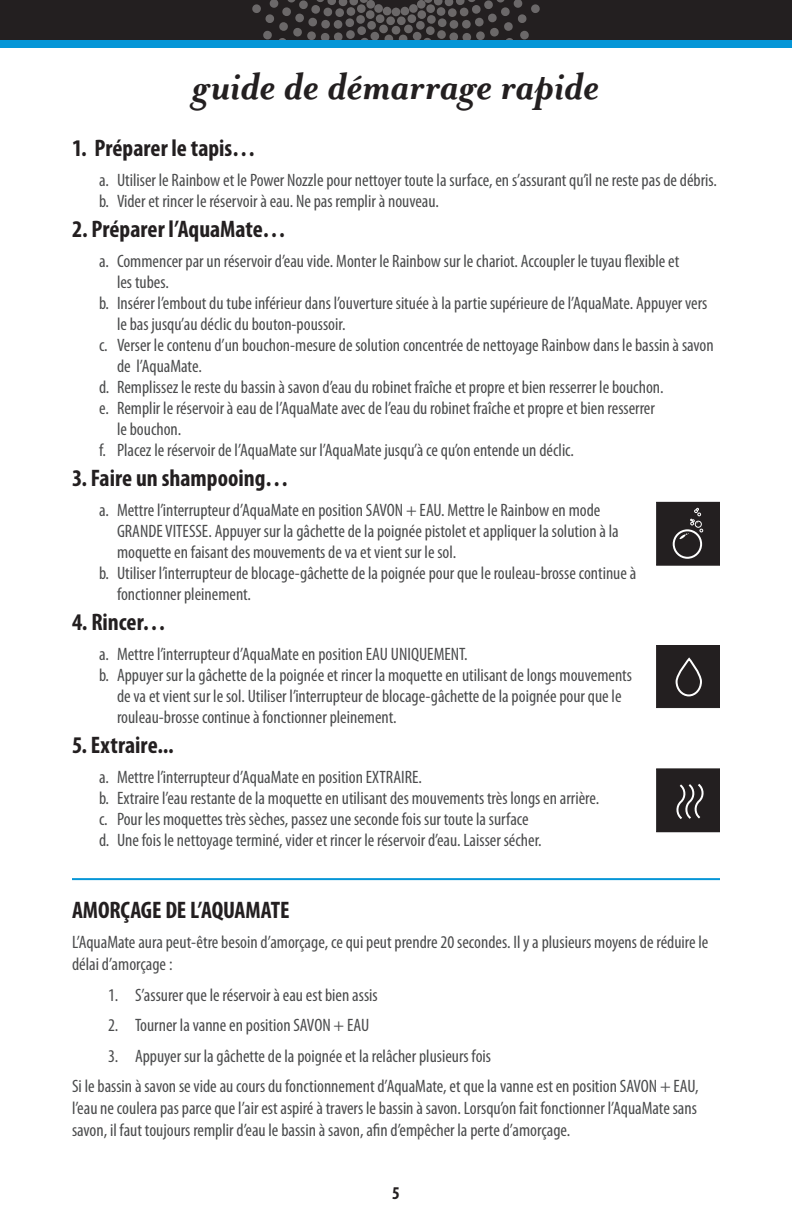
<style>
.page{position:relative;width:792px;height:1224px;background:#fff}
.page>*{position:absolute;margin:0;border:0;box-sizing:border-box;transform-origin:0 0}
.t1{font:italic 700 44px "Mrs Eaves";letter-spacing:-.005em;color:#231f20}
.t2{font:700 condensed 24px "Myriad Pro";color:#231f20}
.t3{font:condensed 18px/21px "Myriad Pro";color:#4b4c4d}
.t4{font:700 condensed 18px "Myriad Pro";color:#231f20}
</style>
<div class="page">
<div style="left:0;top:0;width:792px;height:40px;background:#231f20"></div>
<svg style="left:252px;top:0;width:288px;height:40px"></svg>
<div style="left:0;top:40px;width:792px;height:8px;background:#0696d7"></div>
<hr style="left:72px;top:878px;width:648px;height:2px;background:#0696d7">
<div style="left:657px;top:502px;width:63px;height:63px;background:#231f20"></div>
<div style="left:656px;top:502px;width:64px;height:64px;border:1px solid #231f20"></div>
<div style="left:673px;top:529px;width:29px;height:30px;border:2px solid #fff;border-radius:50%"></div>
<svg style="left:679px;top:508px;width:24px;height:31px"></svg>
<div style="left:656px;top:645px;width:64px;height:63px;background:#231f20;border:1px solid #231f20"></div>
<svg style="left:675px;top:659px;width:27px;height:38px"></svg>
<div style="left:657px;top:769px;width:62px;height:63px;background:#231f20"></div>
<div style="left:656px;top:768px;width:64px;height:64px;border:1px solid #231f20"></div>
<svg style="left:676px;top:784px;width:28px;height:35px"></svg>
<p class="t1" style="left:193px;top:62px;width:408px">guide de démarrage rapide</p>
<p class="t2" style="left:72px;top:133px;width:185px">1. Préparer le tapis…</p>
<p class="t3" style="left:99px;top:170px;width:620px">a. Utiliser le Rainbow et le Power Nozzle pour nettoyer toute la surface, en s’assurant qu’il ne reste pas de débris.</p>
<p class="t3" style="left:99px;top:191px;width:342px">b. Vider et rincer le réservoir à eau. Ne pas remplir à nouveau.</p>
<p class="t2" style="left:72px;top:214px;width:216px">2. Préparer l’AquaMate…</p>
<p class="t3" style="left:117px;top:251px;width:564px;text-indent:-18px">a. Commencer par un réservoir d’eau vide. Monter le Rainbow sur le chariot. Accoupler le tuyau flexible et les tubes.</p>
<p class="t3" style="left:117px;top:293px;width:592px;text-indent:-18px">b. Insérer l’embout du tube inférieur dans l’ouverture située à la partie supérieure de l’AquaMate. Appuyer vers le bas jusqu’au déclic du bouton-poussoir.</p>
<p class="t3" style="left:117px;top:335px;width:598px;text-indent:-18px">c. Verser le contenu d’un bouchon-mesure de solution concentrée de nettoyage Rainbow dans le bassin à savon de l’AquaMate.</p>
<p class="t3" style="left:99px;top:377px;width:566px">d. Remplissez le reste du bassin à savon d’eau du robinet fraîche et propre et bien resserrer le bouchon.</p>
<p class="t3" style="left:117px;top:398px;width:539px;text-indent:-18px">e. Remplir le réservoir à eau de l’AquaMate avec de l’eau du robinet fraîche et propre et bien resserrer le bouchon.</p>
<p class="t3" style="left:99px;top:440px;width:477px">f. Placez le réservoir de l’AquaMate sur l’AquaMate jusqu’à ce qu’on entende un déclic.</p>
<p class="t2" style="left:72px;top:463px;width:218px">3. Faire un shampooing…</p>
<p class="t3" style="left:117px;top:500px;width:503px;text-indent:-18px">a. Mettre l’interrupteur d’AquaMate en position SAVON + EAU. Mettre le Rainbow en mode<br>GRANDE VITESSE. Appuyer sur la gâchette de la poignée pistolet et appliquer la solution à la moquette en faisant des mouvements de va et vient sur le sol.</p>
<p class="t3" style="left:117px;top:563px;width:521px;text-indent:-18px">b. Utiliser l’interrupteur de blocage-gâchette de la poignée pour que le rouleau-brosse continue à fonctionner pleinement.</p>
<p class="t2" style="left:72px;top:607px;width:96px">4. Rincer…</p>
<p class="t3" style="left:99px;top:644px;width:370px">a. Mettre l’interrupteur d’AquaMate en position EAU UNIQUEMENT.</p>
<p class="t3" style="left:117px;top:665px;width:517px;text-indent:-18px">b. Appuyer sur la gâchette de la poignée et rincer la moquette en utilisant de longs mouvements de va et vient sur le sol. Utiliser l’interrupteur de blocage-gâchette de la poignée pour que le rouleau-brosse continue à fonctionner pleinement.</p>
<p class="t2" style="left:72px;top:730px;width:103px">5. Extraire...</p>
<p class="t3" style="left:99px;top:767px;width:325px">a. Mettre l’interrupteur d’AquaMate en position EXTRAIRE.</p>
<p class="t3" style="left:99px;top:788px;width:502px">b. Extraire l’eau restante de la moquette en utilisant des mouvements très longs en arrière.</p>
<p class="t3" style="left:99px;top:809px;width:431px">c. Pour les moquettes très sèches, passez une seconde fois sur toute la surface</p>
<p class="t3" style="left:99px;top:830px;width:444px">d. Une fois le nettoyage terminé, vider et rincer le réservoir d’eau. Laisser sécher.</p>
<p class="t2" style="left:72px;top:895px;width:219px">AMORÇAGE DE L’AQUAMATE</p>
<p class="t3" style="left:72px;top:932px;width:638px;line-height:21.6px">L’AquaMate aura peut-être besoin d’amorçage, ce qui peut prendre 20 secondes. Il y a plusieurs moyens de réduire le délai d’amorçage :</p>
<p class="t3" style="left:108px;top:984px;width:271px">1. S’assurer que le réservoir à eau est bien assis</p>
<p class="t3" style="left:108px;top:1015px;width:263px">2. Tourner la vanne en position SAVON + EAU</p>
<p class="t3" style="left:108px;top:1045px;width:385px">3. Appuyer sur la gâchette de la poignée et la relâcher plusieurs fois</p>
<p class="t3" style="left:72px;top:1076px;width:628px;line-height:21.6px;text-align:justify">Si le bassin à savon se vide au cours du fonctionnement d’AquaMate, et que la vanne est en position SAVON + EAU, l’eau ne coulera pas parce que l’air est aspiré à travers le bassin à savon. Lorsqu’on fait fonctionner l’AquaMate sans savon, il faut toujours remplir d’eau le bassin à savon, afin d’empêcher la perte d’amorçage.</p>
<p class="t4" style="left:392px;top:1181px;width:9px">5</p>
</div>
